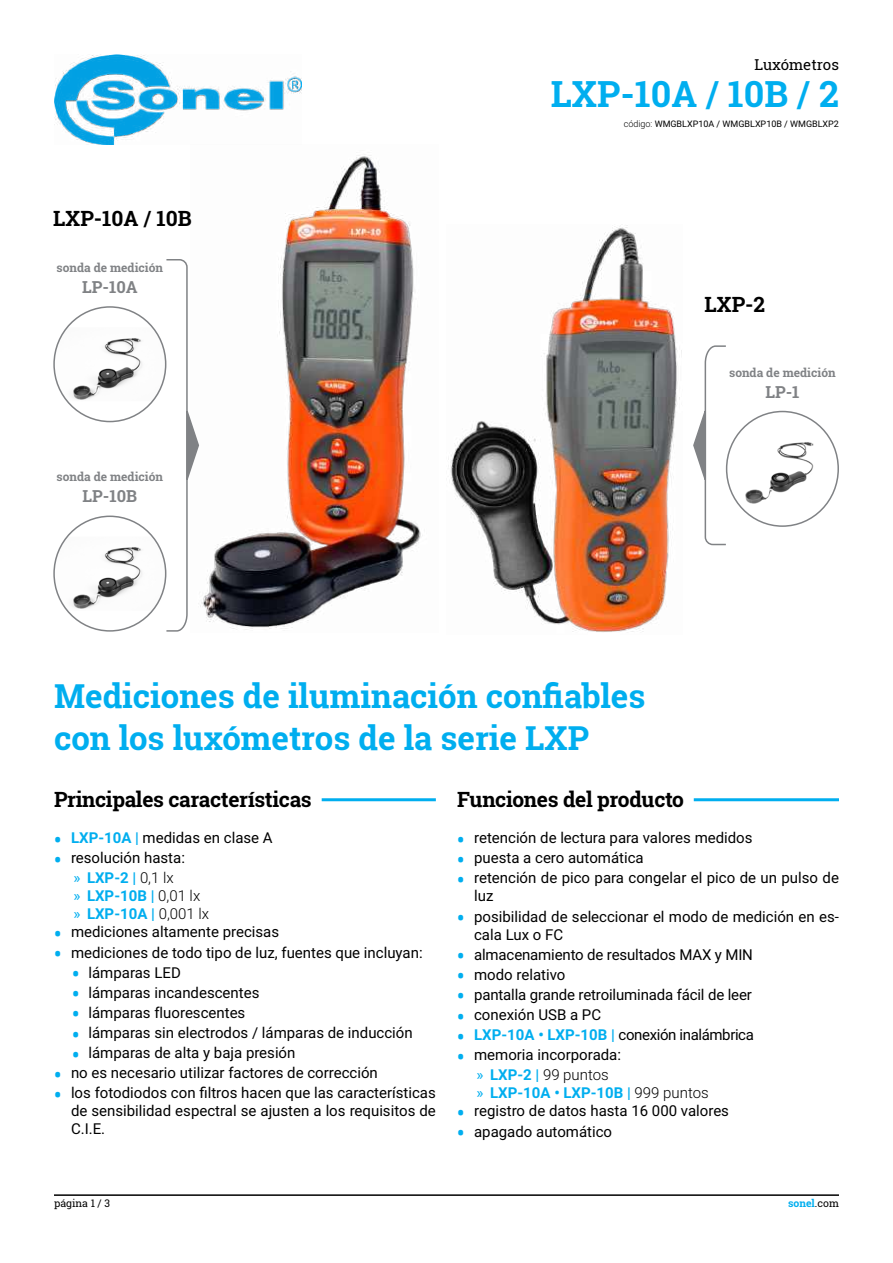
<style>
.page{position:relative;width:893px;height:1263px;background:#fff}
.page>*{position:absolute;margin:0;border:0;box-sizing:border-box;transform-origin:0 0}
.t1{font:700 36px "Roboto Slab";color:#00aeef}
.t2{font:700 33px/42px "Roboto Slab";color:#00aeef}
.t3{font:700 21px "Roboto Slab";letter-spacing:-.015em;color:#000}
.t4{font:700 16.5px "Roboto Slab";color:#808285}
.t5{font:15px/18px "Roboto";color:#000}
.t6{font:700 15px/18px "Roboto";color:#00aeef}
.t7{font:15px "Roboto";letter-spacing:-.025em;color:#000}
.t8{font:15px "Roboto Slab";color:#000}
.t9{font:700 12px "Roboto Slab";color:#808285}
.t10{font:10.5px "Roboto Slab";color:#000}
.t11{font:700 10.5px "Roboto Slab";color:#00aeef}
.t12{font:9px "Roboto";color:#000}
.s1{font-weight:300}
.s2{font-family:"Roboto Slab";font-weight:700;font-size:21px;color:#00aeef}
.s3{font-weight:700;color:#00aeef}
.s4{color:#00aeef}
.s5{font-weight:400}
.s6{font-weight:300;color:#000}
.s7{font-weight:400;color:#000}
</style>
<div class="page">
<hr style="left:54px;top:1194px;width:785px;height:2px;background:#000">
<img style="left:200px;top:155px;width:221px;height:475px">
<img style="left:54px;top:54px;width:247px;height:91px">
<img style="left:448px;top:225px;width:234px;height:407px">
<img style="left:54px;top:327px;width:111px;height:74px">
<div style="left:53px;top:306px;width:113px;height:116px;border:2px solid #808285;border-radius:50%"></div>
<img style="left:56px;top:537px;width:109px;height:73px">
<div style="left:53px;top:515px;width:113px;height:117px;border:2px solid #808285;border-radius:50%"></div>
<img style="left:727px;top:432px;width:111px;height:74px">
<div style="left:726px;top:411px;width:113px;height:116px;border:2px solid #808285;border-radius:50%"></div>
<svg style="left:165px;top:259px;width:34px;height:373px"></svg>
<svg style="left:693px;top:345px;width:34px;height:201px"></svg>
<hr style="left:322px;top:798px;width:114px;height:3px;background:#00aeef">
<hr style="left:694px;top:798px;width:145px;height:3px;background:#00aeef">
<h3 class="t3" style="left:53px;top:204px;width:140px">LXP-10A / 10B</h3>
<p class="t9" style="left:57px;top:260px;width:108px">sonda de medición</p>
<p class="t4" style="left:82px;top:276px;width:57px">LP-10A</p>
<p class="t9" style="left:57px;top:469px;width:108px">sonda de medición</p>
<p class="t4" style="left:83px;top:485px;width:56px">LP-10B</p>
<p class="t8" style="left:755px;top:54px;width:86px">Luxómetros</p>
<h1 class="t1" style="left:551px;top:69px;width:290px">LXP-10A / 10B / 2</h1>
<p class="t12" style="left:624px;top:117px;width:217px"><span class="s1">código:</span> WMGBLXP10A / WMGBLXP10B / WMGBLXP2</p>
<h3 class="t3" style="left:705px;top:290px;width:62px">LXP-2</h3>
<p class="t9" style="left:729px;top:364px;width:108px">sonda de medición</p>
<p class="t4" style="left:765px;top:380px;width:36px">LP-1</p>
<h2 class="t2" style="left:54px;top:675px;width:593px">Mediciones de iluminación confiables con los luxómetros de la serie LXP</h2>
<h3 class="t3" style="left:54px;top:785px;width:259px">Principales características</h3>
<p class="t5" style="left:54px;top:828px;width:220px"><span class="s2">•</span> <span class="s3">LXP-10A |</span> medidas en clase A</p>
<p class="t5" style="left:54px;top:847px;width:132px;line-height:20.1px;text-align:center"><span class="s2">•</span> resolución hasta: <span class="s4">»</span> <span class="s3">LXP-2 |</span> <span class="s1">0,1 lx</span></p>
<p class="t6" style="left:73px;top:886px;width:137px"><span class="s5">»</span> LXP-10B | <span class="s6">0,01 lx </span><span class="s5">»</span> LXP-10A | <span class="s6">0,001 lx</span></p>
<p class="t5" style="left:54px;top:922px;width:227px"><span class="s2">•</span> mediciones altamente precisas</p>
<p class="t5" style="left:54px;top:943px;width:370px"><span class="s2">•</span> mediciones de todo tipo de luz, fuentes que incluyan:</p>
<p class="t5" style="left:72px;top:963px;width:110px"><span class="s2">•</span> lámparas LED</p>
<p class="t5" style="left:72px;top:983px;width:189px"><span class="s2">•</span> lámparas incandescentes</p>
<p class="t5" style="left:72px;top:1003px;width:175px"><span class="s2">•</span> lámparas fluorescentes</p>
<p class="t5" style="left:72px;top:1023px;width:342px"><span class="s2">•</span> lámparas sin electrodos / lámparas de inducción</p>
<p class="t5" style="left:72px;top:1043px;width:225px"><span class="s2">•</span> lámparas de alta y baja presión</p>
<p class="t5" style="left:54px;top:1063px;width:325px"><span class="s2">•</span> no es necesario utilizar factores de corrección</p>
<p class="t5" style="left:71px;top:1083px;width:366px;text-align:justify;text-indent:-17px"><span class="s2">•</span> los fotodiodos con filtros hacen que las características de sensibilidad espectral se ajusten a los requisitos de C.I.E.</p>
<h3 class="t3" style="left:457px;top:785px;width:228px">Funciones del producto</h3>
<p class="t5" style="left:457px;top:828px;width:297px"><span class="s2">•</span> retención de lectura para valores medidos</p>
<p class="t5" style="left:457px;top:848px;width:188px"><span class="s2">•</span> puesta a cero automática</p>
<p class="t5" style="left:474px;top:868px;width:366px;text-indent:-17px"><span class="s2">•</span> retención de pico para congelar el pico de un pulso de luz</p>
<p class="t5" style="left:474px;top:907px;width:366px;text-indent:-17px"><span class="s2">•</span> posibilidad de seleccionar el modo de medición en es&shy;cala Lux o FC</p>
<p class="t5" style="left:457px;top:945px;width:297px"><span class="s2">•</span> almacenamiento de resultados MAX y MIN</p>
<p class="t5" style="left:457px;top:965px;width:110px"><span class="s2">•</span> modo relativo</p>
<p class="t5" style="left:457px;top:985px;width:296px"><span class="s2">•</span> pantalla grande retroiluminada fácil de leer</p>
<p class="t5" style="left:457px;top:1005px;width:146px"><span class="s2">•</span> conexión USB a PC</p>
<p class="t7" style="left:457px;top:1024px;width:298px"><span class="s2">•</span> <span class="s3">LXP-10A • LXP-10B |</span> conexión inalámbrica</p>
<p class="t5" style="left:457px;top:1044px;width:165px;line-height:20.1px;text-align:center"><span class="s2">•</span> memoria incorporada: <span class="s4">»</span> <span class="s3">LXP-2 |</span> <span class="s1">99 puntos</span></p>
<p class="t6" style="left:477px;top:1083px;width:234px"><span class="s5">»</span> LXP-10A • LXP-10B | <span class="s6">999 puntos</span></p>
<p class="t5" style="left:457px;top:1101px;width:273px"><span class="s2">•</span> registro de datos hasta 16 000 valores</p>
<p class="t5" style="left:457px;top:1122px;width:157px"><span class="s2">•</span> apagado automático</p>
<p class="t10" style="left:54px;top:1196px;width:58px">página 1 / 3</p>
<p class="t11" style="left:788px;top:1196px;width:52px">sonel<span class="s7">.com</span></p>
</div>
